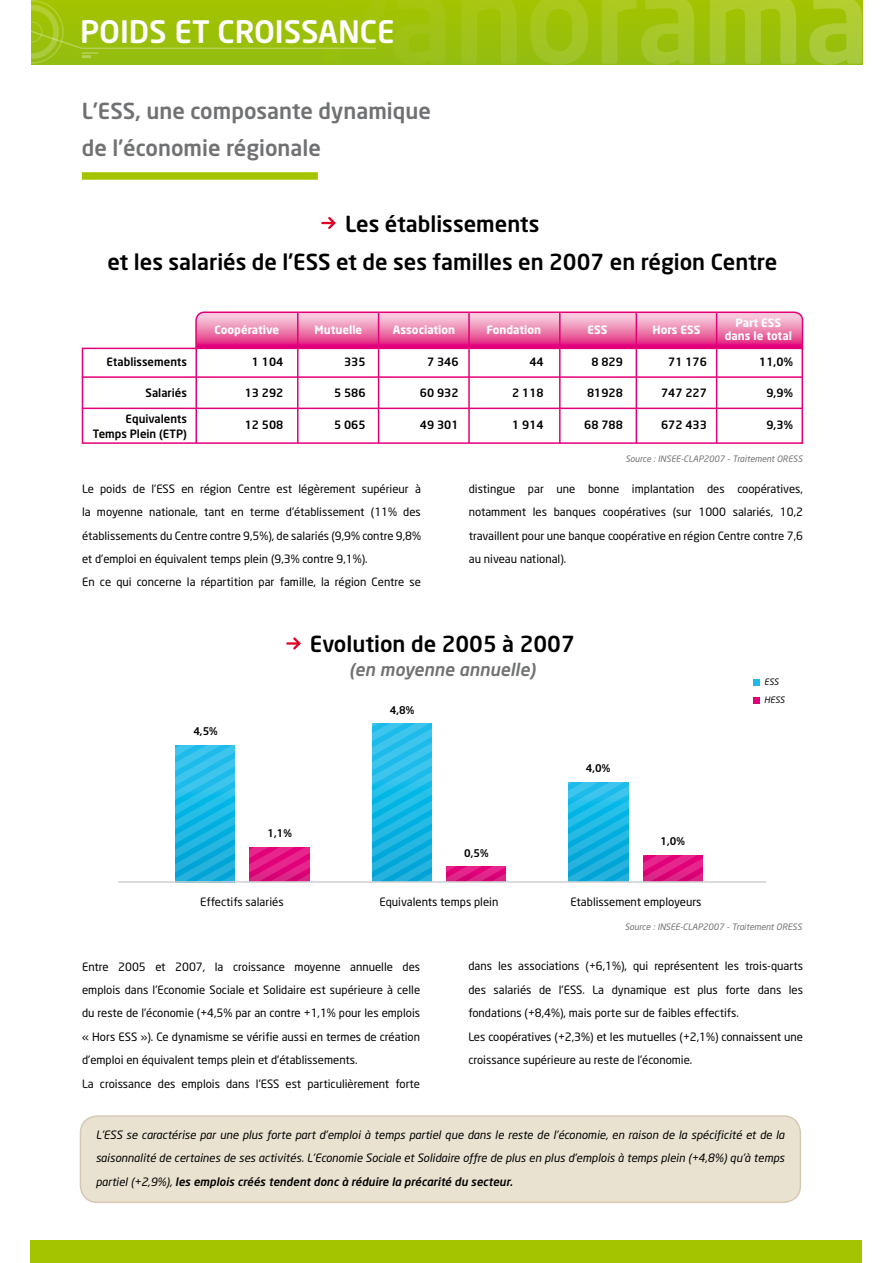
<style>
.page{position:relative;width:893px;height:1263px;background:#fff}
.page>*{position:absolute;margin:0;border:0;box-sizing:border-box;transform-origin:0 0}
.t1{font:500 30.6px "Neo Sans";color:#fff}
.t2{font:500 21.9px/37.5px "Neo Sans";color:#000;text-align:center}
.t3{font:500 21.9px/37.5px "Neo Sans";color:#707173}
.t4{font:italic 500 17.55px "Neo Sans";color:#707173}
.t5{font:11.4px/23.4px "Neo Sans";color:#000}
.t6{font:italic 11.4px/23.4px "Neo Sans";color:#000;text-align:justify}
.t7{font:500 11.4px/15px "Neo Sans";color:#000;text-align:right}
.t8{font:700 11.4px/13.5px "Neo Sans";color:#fff;text-align:center}
.t9{font:500 10.5px "Neo Sans";color:#000}
.t10{font:italic 8.7px "Neo Sans";color:#707173}
.t11{font:italic 8.7px/18px "Neo Sans";color:#000}
.s1{font-weight:500}
</style>
<div class="page">
<svg style="left:195px;top:311px;width:609px;height:43px;background:#ec75ad"></svg>
<div style="left:82px;top:348px;width:721px;height:96px;background:#fff;border:2px solid #e2007a"></div>
<div style="left:82px;top:172px;width:236px;height:8px;background:#a4c400"></div>
<hr style="left:82px;top:376px;width:720px;height:2px;background:#e2007a">
<hr style="left:82px;top:408px;width:720px;height:1px;background:#e2007a">
<hr style="left:195px;top:348px;width:2px;height:95px;background:#e2007a">
<hr style="left:297px;top:313px;width:2px;height:130px;background:#e2007a">
<hr style="left:378px;top:313px;width:1px;height:130px;background:#e2007a">
<hr style="left:468px;top:313px;width:2px;height:130px;background:#e2007a">
<hr style="left:559px;top:313px;width:2px;height:130px;background:#e2007a">
<hr style="left:636px;top:313px;width:1px;height:130px;background:#e2007a">
<hr style="left:716px;top:313px;width:1px;height:130px;background:#e2007a">
<div style="left:80px;top:1116px;width:720px;height:86px;background:#eae2d0;border-radius:17px"></div>
<div style="left:80px;top:1115px;width:721px;height:88px;border:2px solid #d5c9b4;border-radius:17px"></div>
<div style="left:31px;top:1241px;width:831px;height:22px;background:#a4c400"></div>
<svg style="left:175px;top:745px;width:135px;height:136px"></svg>
<svg style="left:372px;top:723px;width:134px;height:158px"></svg>
<svg style="left:568px;top:782px;width:135px;height:99px"></svg>
<hr style="left:118px;top:881px;width:648px;height:2px;background:#cfd0d2">
<svg style="left:754px;top:679px;width:6px;height:6px"></svg>
<svg style="left:754px;top:697px;width:6px;height:6px"></svg>
<svg style="left:287px;top:637px;width:14px;height:13px"></svg>
<svg style="left:322px;top:217px;width:14px;height:12px"></svg>
<div style="left:5px;top:5px;width:54px;height:54px;border:6px solid #fff;border-radius:50%"></div>
<div style="left:21px;top:21px;width:21px;height:21px;border:1px solid #fff;border-radius:50%"></div>
<svg style="left:26px;top:0;width:836px;height:65px;background:#a0c213"></svg>
<h1 class="t1" style="left:80px;top:12px;width:316px">POIDS ET CROISSANCE</h1>
<h2 class="t3" style="left:82px;top:91px;width:351px">L’ESS, une composante dynamique de l’économie régionale</h2>
<h2 class="t2" style="left:107px;top:205px;width:671px">Les établissements<br>et les salariés de l’ESS et de ses familles en 2007 en région Centre</h2>
<p class="t7" style="left:106px;top:354px;width:82px">Etablissements</p>
<p class="t7" style="left:146px;top:385px;width:43px">Salariés</p>
<p class="t7" style="left:93px;top:411px;width:96px">Equivalents<br>Temps Plein (ETP)</p>
<p class="t8" style="left:214px;top:323px;width:66px">Coopérative</p>
<p class="t7" style="left:252px;top:354px;width:33px">1 104</p>
<p class="t7" style="left:245px;top:385px;width:40px">13 292</p>
<p class="t7" style="left:245px;top:417px;width:40px">12 508</p>
<p class="t8" style="left:314px;top:323px;width:49px">Mutuelle</p>
<p class="t7" style="left:344px;top:354px;width:23px">335</p>
<p class="t7" style="left:334px;top:385px;width:33px">5 586</p>
<p class="t7" style="left:334px;top:417px;width:33px">5 065</p>
<p class="t8" style="left:393px;top:323px;width:64px">Association</p>
<p class="t7" style="left:427px;top:354px;width:33px">7 346</p>
<p class="t7" style="left:420px;top:385px;width:40px">60 932</p>
<p class="t7" style="left:420px;top:417px;width:40px">49 301</p>
<p class="t5" style="left:82px;top:477px;width:340px">Le poids de l’ESS en région Centre est légèrement supérieur à la moyenne nationale, tant en terme d’établissement (11% des établissements du Centre contre 9,5%), de salariés (9,9% contre 9,8% et d’emploi en équivalent temps plein (9,3% contre 9,1%).<br>En ce qui concerne la répartition par famille, la région Centre se</p>
<p class="t8" style="left:487px;top:323px;width:56px">Fondation</p>
<p class="t7" style="left:529px;top:354px;width:16px">44</p>
<p class="t7" style="left:512px;top:385px;width:33px">2 118</p>
<p class="t7" style="left:512px;top:417px;width:33px">1 914</p>
<p class="t8" style="left:725px;top:315px;width:69px">Part ESS dans le total</p>
<p class="t7" style="left:759px;top:354px;width:35px">11,0%</p>
<p class="t7" style="left:766px;top:385px;width:28px">9,9%</p>
<p class="t7" style="left:766px;top:417px;width:28px">9,3%</p>
<p class="t10" style="left:625px;top:454px;width:179px">Source : INSEE-CLAP2007 - Traitement ORESS</p>
<p class="t8" style="left:588px;top:323px;width:21px">ESS</p>
<p class="t7" style="left:591px;top:354px;width:33px">8 829</p>
<p class="t7" style="left:587px;top:385px;width:37px">81928</p>
<p class="t7" style="left:584px;top:417px;width:40px">68 788</p>
<p class="t8" style="left:652px;top:323px;width:50px">Hors ESS</p>
<p class="t7" style="left:668px;top:354px;width:40px">71 176</p>
<p class="t7" style="left:661px;top:385px;width:47px">747 227</p>
<p class="t7" style="left:661px;top:417px;width:47px">672 433</p>
<p class="t5" style="left:469px;top:477px;width:336px;text-align:justify">distingue par une bonne implantation des coopératives, notamment les banques coopératives (sur 1000 salariés, 10,2 travaillent pour une banque coopérative en région Centre contre 7,6 au niveau national).</p>
<h2 class="t2" style="left:310px;top:624px;width:266px">Evolution de 2005 à 2007</h2>
<h3 class="t4" style="left:349px;top:659px;width:188px">(en moyenne annuelle)</h3>
<p class="t9" style="left:193px;top:724px;width:26px">4,5%</p>
<p class="t9" style="left:268px;top:826px;width:26px">1,1%</p>
<p class="t9" style="left:390px;top:704px;width:26px">4,8%</p>
<p class="t9" style="left:464px;top:846px;width:26px">0,5%</p>
<p class="t9" style="left:586px;top:762px;width:26px">4,0%</p>
<p class="t9" style="left:661px;top:835px;width:26px">1,0%</p>
<p class="t5" style="left:200px;top:889px;width:85px">Effectifs salariés</p>
<p class="t5" style="left:379px;top:889px;width:120px">Equivalents temps plein</p>
<p class="t5" style="left:570px;top:889px;width:133px">Etablissement employeurs</p>
<p class="t11" style="left:764px;top:673px;width:22px">ESS<br>HESS</p>
<p class="t5" style="left:82px;top:954px;width:340px">Entre 2005 et 2007, la croissance moyenne annuelle des emplois dans l’Economie Sociale et Solidaire est supérieure à celle du reste de l’économie (+4,5% par an contre +1,1% pour les emplois « Hors ESS »). Ce dynamisme se vérifie aussi en termes de création d’emploi en équivalent temps plein et d’établissements.<br>La croissance des emplois dans l’ESS est particulièrement forte</p>
<p class="t10" style="left:625px;top:921px;width:179px">Source : INSEE-CLAP2007 - Traitement ORESS</p>
<p class="t5" style="left:468px;top:954px;width:336px">dans les associations (+6,1%), qui représentent les trois-quarts des salariés de l’ESS. La dynamique est plus forte dans les fondations (+8,4%), mais porte sur de faibles effectifs.<br>Les coopératives (+2,3%) et les mutuelles (+2,1%) connaissent une croissance supérieure au reste de l’économie.</p>
<p class="t6" style="left:96px;top:1123px;width:690px">L’ESS se caractérise par une plus forte part d’emploi à temps partiel que dans le reste de l’économie, en raison de la spécificité et de la saisonnalité de certaines de ses activités. L’Economie Sociale et Solidaire offre de plus en plus d’emplois à temps plein (+4,8%) qu’à temps partiel (+2,9%), <span class="s1">les emplois créés tendent donc à réduire la précarité du secteur.</span></p>
</div>
